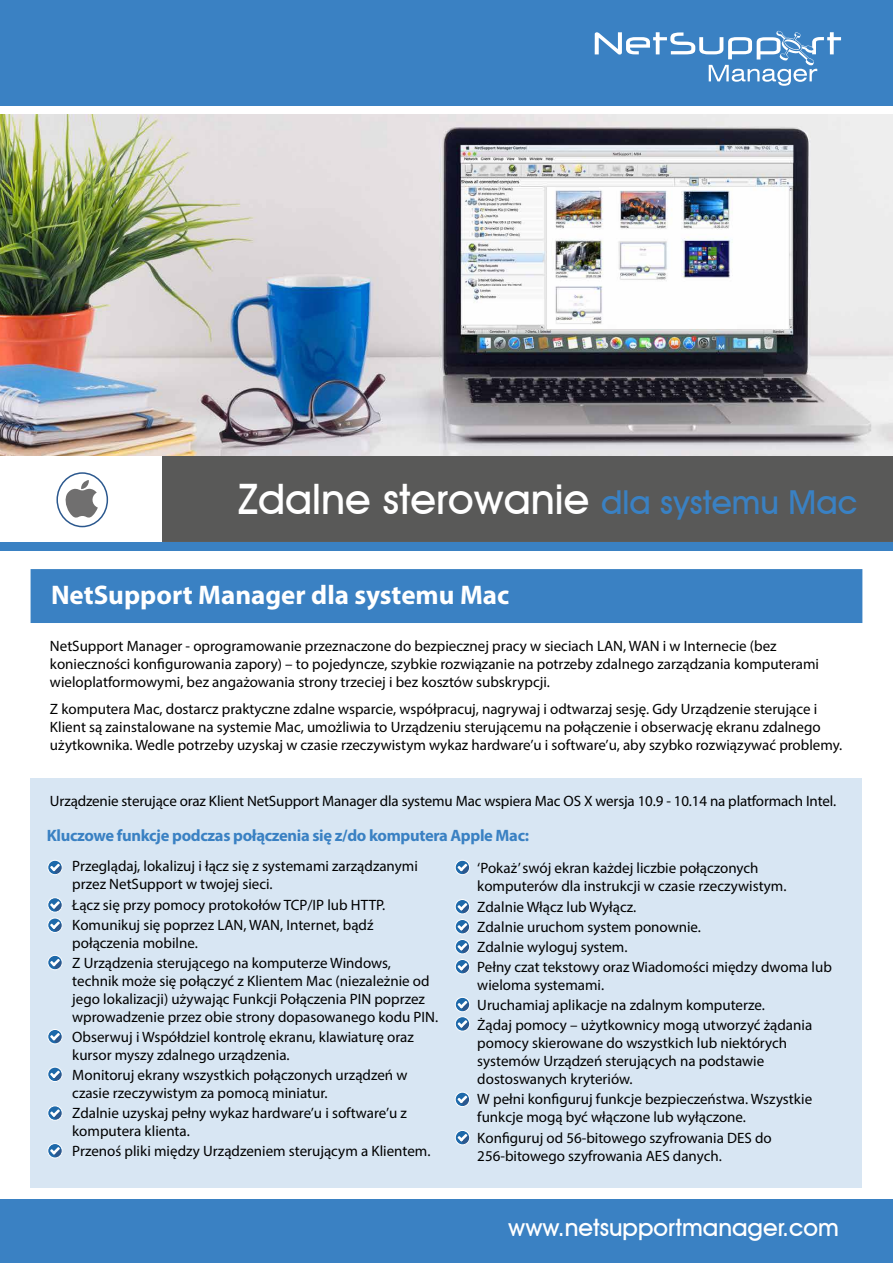
<style>
.page{position:relative;width:893px;height:1263px;background:#fff}
.page>*{position:absolute;margin:0;border:0;box-sizing:border-box;transform-origin:0 0}
.t1{font:500 42px "Avant Garde IT Cby BT";color:#fff}
.t2{font:700 27px "Myriad Pro";color:#fff}
.t3{font:500 24px "Avant Garde IT Cby BT";color:#fff}
.t4{font:700 16.5px "Myriad Pro";letter-spacing:-.02em;color:#3a81c3}
.t5{font:15px/18px "Myriad Pro";color:#000}
.s1{font-size:33px;color:#3a81c3}
</style>
<div class="page">
<div style="left:0;top:0;width:893px;height:106px;background:#3a81c3"></div>
<div style="left:0;top:1199px;width:893px;height:64px;background:#3a81c3"></div>
<svg style="left:595px;top:30px;width:246px;height:56px"></svg>
<div style="left:162px;top:455px;width:731px;height:91px;background:#595958"></div>
<div style="left:0;top:542px;width:893px;height:9px;background:#3a81c3"></div>
<div style="left:31px;top:569px;width:831px;height:54px;background:#3a81c3;border:3px solid #3a81c3"></div>
<div style="left:56px;top:472px;width:52px;height:55px;border:2px solid #2b588e;border-radius:50%"></div>
<svg style="left:66px;top:480px;width:32px;height:38px"></svg>
<div style="left:31px;top:778px;width:831px;height:410px;background:#d8e6f3"></div>
<img style="left:0;top:115px;width:893px;height:340px">
<svg style="left:48px;top:860px;width:14px;height:15px"></svg>
<svg style="left:50px;top:864px;width:12px;height:10px"></svg>
<div style="left:48px;top:860px;width:14px;height:15px;border:1px solid #fff;border-radius:50%"></div>
<svg style="left:50px;top:901px;width:12px;height:11px"></svg>
<div style="left:48px;top:898px;width:14px;height:14px;border:1px solid #fff;border-radius:50%"></div>
<svg style="left:50px;top:921px;width:12px;height:11px"></svg>
<div style="left:48px;top:918px;width:14px;height:14px;border:1px solid #fff;border-radius:50%"></div>
<div style="left:48px;top:955px;width:14px;height:15px;background:#1e69aa;border-radius:50%"></div>
<svg style="left:50px;top:959px;width:12px;height:10px"></svg>
<div style="left:48px;top:955px;width:14px;height:15px;border:1px solid #fff;border-radius:50%"></div>
<div style="left:48px;top:1029px;width:14px;height:15px;background:#1e69aa;border-radius:50%"></div>
<svg style="left:50px;top:1033px;width:12px;height:11px"></svg>
<div style="left:48px;top:1029px;width:14px;height:15px;border:1px solid #fff;border-radius:50%"></div>
<svg style="left:50px;top:1109px;width:12px;height:11px"></svg>
<div style="left:48px;top:1106px;width:14px;height:14px;border:1px solid #fff;border-radius:50%"></div>
<svg style="left:50px;top:1070px;width:12px;height:11px"></svg>
<div style="left:48px;top:1067px;width:14px;height:14px;border:1px solid #fff;border-radius:50%"></div>
<svg style="left:455px;top:899px;width:15px;height:15px"></svg>
<svg style="left:458px;top:903px;width:12px;height:11px"></svg>
<div style="left:455px;top:899px;width:15px;height:15px;border:1px solid #fff;border-radius:50%"></div>
<svg style="left:455px;top:919px;width:15px;height:15px"></svg>
<svg style="left:458px;top:923px;width:12px;height:11px"></svg>
<div style="left:455px;top:919px;width:15px;height:15px;border:1px solid #fff;border-radius:50%"></div>
<svg style="left:48px;top:1143px;width:14px;height:15px"></svg>
<svg style="left:50px;top:1147px;width:12px;height:11px"></svg>
<div style="left:48px;top:1143px;width:14px;height:15px;border:1px solid #fff;border-radius:50%"></div>
<svg style="left:455px;top:860px;width:15px;height:15px"></svg>
<svg style="left:458px;top:864px;width:12px;height:9px"></svg>
<div style="left:455px;top:860px;width:15px;height:15px;border:1px solid #fff;border-radius:50%"></div>
<svg style="left:455px;top:1092px;width:15px;height:14px"></svg>
<svg style="left:457px;top:1096px;width:13px;height:10px"></svg>
<div style="left:455px;top:1092px;width:15px;height:14px;border:1px solid #fff;border-radius:50%"></div>
<svg style="left:455px;top:1130px;width:15px;height:15px"></svg>
<svg style="left:458px;top:1134px;width:12px;height:9px"></svg>
<div style="left:455px;top:1130px;width:15px;height:15px;border:1px solid #fff;border-radius:50%"></div>
<svg style="left:455px;top:939px;width:15px;height:15px"></svg>
<svg style="left:458px;top:943px;width:12px;height:11px"></svg>
<div style="left:455px;top:939px;width:15px;height:15px;border:1px solid #fff;border-radius:50%"></div>
<svg style="left:455px;top:959px;width:15px;height:15px"></svg>
<svg style="left:458px;top:963px;width:12px;height:11px"></svg>
<div style="left:455px;top:959px;width:15px;height:15px;border:1px solid #fff;border-radius:50%"></div>
<svg style="left:455px;top:997px;width:15px;height:15px"></svg>
<svg style="left:458px;top:1001px;width:12px;height:9px"></svg>
<div style="left:455px;top:997px;width:15px;height:15px;border:1px solid #fff;border-radius:50%"></div>
<svg style="left:455px;top:1017px;width:15px;height:14px"></svg>
<svg style="left:458px;top:1020px;width:12px;height:11px"></svg>
<div style="left:455px;top:1017px;width:15px;height:14px;border:1px solid #fff;border-radius:50%"></div>
<h1 class="t1" style="left:238px;top:474px;width:621px">Zdalne sterowanie <span class="s1">dla systemu Mac</span></h1>
<h2 class="t2" style="left:51px;top:577px;width:460px">NetSupport Manager dla systemu Mac</h2>
<p class="t5" style="left:50px;top:637px;width:771px">NetSupport Manager - oprogramowanie przeznaczone do bezpiecznej pracy w sieciach LAN, WAN i w Internecie (bez konieczności konfigurowania zapory) – to pojedyncze, szybkie rozwiązanie na potrzeby zdalnego zarządzania komputerami wieloplatformowymi, bez angażowania strony trzeciej i bez kosztów subskrypcji.</p>
<p class="t5" style="left:50px;top:699px;width:794px">Z komputera Mac, dostarcz praktyczne zdalne wsparcie, współpracuj, nagrywaj i odtwarzaj sesję. Gdy Urządzenie sterujące i<br>Klient są zainstalowane na systemie Mac, umożliwia to Urządzeniu sterującemu na połączenie i obserwację ekranu zdalnego użytkownika. Wedle potrzeby uzyskaj w czasie rzeczywistym wykaz hardware’u i software’u, aby szybko rozwiązywać problemy.</p>
<p class="t5" style="left:50px;top:792px;width:788px">Urządzenie sterujące oraz Klient NetSupport Manager dla systemu Mac wspiera Mac OS X wersja 10.9 - 10.14 na platformach Intel.</p>
<p class="t4" style="left:47px;top:824px;width:484px">Kluczowe funkcje podczas połączenia się z/do komputera Apple Mac:</p>
<p class="t5" style="left:72px;top:857px;width:347px">Przeglądaj, lokalizuj i łącz się z systemami zarządzanymi przez NetSupport w twojej sieci.</p>
<p class="t5" style="left:72px;top:894px;width:314px;line-height:20.1px">Łącz się przy pomocy protokołów TCP/IP lub HTTP.<br>Komunikuj się poprzez LAN, WAN, Internet, bądź</p>
<p class="t5" style="left:72px;top:932px;width:320px;line-height:20.1px">połączenia mobilne.<br>Z Urządzenia sterującego na komputerze Windows,</p>
<p class="t5" style="left:72px;top:971px;width:367px">technik może się połączyć z Klientem Mac (niezależnie od jego lokalizacji) używając Funkcji Połączenia PIN poprzez wprowadzenie przez obie strony dopasowanego kodu PIN.</p>
<p class="t5" style="left:72px;top:1028px;width:343px">Obserwuj i Współdziel kontrolę ekranu, klawiaturę oraz kursor myszy zdalnego urządzenia.</p>
<p class="t5" style="left:72px;top:1066px;width:337px">Monitoruj ekrany wszystkich połączonych urządzeń w czasie rzeczywistym za pomocą miniatur.</p>
<p class="t5" style="left:72px;top:1104px;width:336px">Zdalnie uzyskaj pełny wykaz hardware’u i software’u z komputera klienta.</p>
<p class="t5" style="left:72px;top:1142px;width:360px">Przenoś pliki między Urządzeniem sterującym a Klientem.</p>
<p class="t5" style="left:477px;top:859px;width:311px">‘Pokaż’ swój ekran każdej liczbie połączonych komputerów dla instrukcji w czasie rzeczywistym.</p>
<p class="t5" style="left:477px;top:896px;width:356px;line-height:20.1px">Zdalnie Włącz lub Wyłącz.<br>Zdalnie uruchom system ponownie.<br>Zdalnie wyloguj system.<br>Pełny czat tekstowy oraz Wiadomości między dwoma lub</p>
<p class="t5" style="left:477px;top:975px;width:336px;line-height:20.1px">wieloma systemami.<br>Uruchamiaj aplikacje na zdalnym komputerze.<br>Żądaj pomocy – użytkownicy mogą utworzyć żądania</p>
<p class="t5" style="left:477px;top:1034px;width:311px">pomocy skierowane do wszystkich lub niektórych systemów Urządzeń sterujących na podstawie dostoswanych kryteriów.</p>
<p class="t5" style="left:477px;top:1090px;width:336px">W pełni konfiguruj funkcje bezpieczeństwa. Wszystkie funkcje mogą być włączone lub wyłączone.</p>
<p class="t5" style="left:477px;top:1128px;width:296px">Konfiguruj od 56-bitowego szyfrowania DES do<br>256-bitowego szyfrowania AES danych.</p>
<h3 class="t3" style="left:508px;top:1212px;width:332px">www.netsupportmanager.com</h3>
</div>
